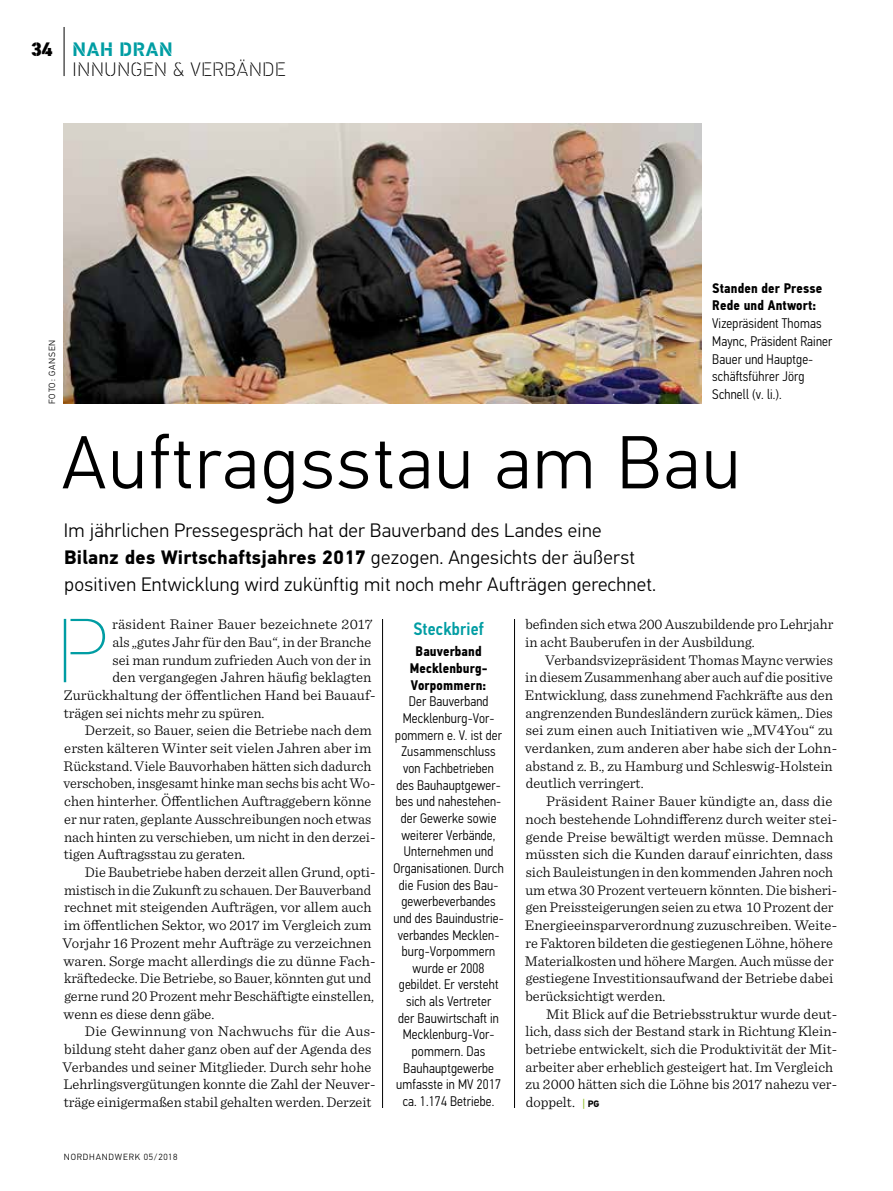
<style>
.page{position:relative;width:893px;height:1191px;background:#fff}
.page>*{position:absolute;margin:0;border:0;box-sizing:border-box;transform-origin:0 0}
.t1{font:100 91.05px "PF Din Stencil";color:#009da3}
.t2{font:300 75px "PF Din Text Pro";letter-spacing:.03em;color:#000}
.t3{font:300 19.5px/27px "PF Din Text Pro";letter-spacing:.015em;color:#000}
.t4{font:100 19.5px "PF Din Stencil";letter-spacing:.035em;color:#000}
.t5{font:700 19.5px "PF Din Stencil";letter-spacing:.035em;color:#009da3}
.t6{font:900 19.5px "PF Din Stencil";color:#000}
.t7{font:500 18px "PF Din Text Cond Pro";letter-spacing:.01em;color:#009da3}
.t8{font:300 14.7px/17.7px "Sentinel";color:#000}
.t9{font:300 13.95px/16.6px "PF Din Text Cond Pro";letter-spacing:.01em;color:#000}
.t10{font:700 13.95px/16.6px "PF Din Text Cond Pro";letter-spacing:.01em;color:#000}
.t11{font:300 9px "PF Din Text Pro";letter-spacing:.09em;color:#000}
.s1{font-weight:700}
.s2{font-family:"PF Din Text Pro";font-weight:400;font-size:11.4px;color:#8fbf25}
.s3{font-family:"PF Din Text Pro";font-weight:700;font-size:9.3px}
</style>
<div class="page">
<hr style="left:382px;top:619px;width:1px;height:488px;background:#000">
<hr style="left:514px;top:619px;width:1px;height:488px;background:#000">
<hr style="left:64px;top:27px;width:1px;height:49px;background:#000">
<img style="left:64px;top:124px;width:637px;height:280px">
<h3 class="t6" style="left:31px;top:37px;width:23px">34</h3>
<h3 class="t5" style="left:73px;top:38px;width:101px">NAH DRAN</h3>
<h3 class="t4" style="left:73px;top:59px;width:214px">INNUNGEN &amp; VERBÄNDE</h3>
<p class="t11" style="left:47px;top:404px;width:66px;rotate:-90deg">FOTO: GANSEN</p>
<p class="t10" style="left:712px;top:279px;width:111px;line-height:17.7px">Standen der Presse<br>Rede und Antwort:</p>
<p class="t9" style="left:712px;top:314px;width:122px;line-height:17.7px">Vizepräsident Thomas<br>Maync, Präsident Rainer<br>Bauer und Hauptge&shy;schäftsführer Jörg<br>Schnell (v. li.).</p>
<h2 class="t2" style="left:62px;top:419px;width:680px">Auftragsstau am Bau</h2>
<h3 class="t3" style="left:64px;top:517px;width:594px">Im jährlichen Pressegespräch hat der Bauverband des Landes eine<br><span class="s1">Bilanz des Wirtschaftsjahres 2017</span> gezogen. Angesichts der äußerst positiven Entwicklung wird zukünftig mit noch mehr Aufträgen gerechnet.</h3>
<h1 class="t1" style="left:56px;top:601px;width:52px">P</h1>
<p class="t8" style="left:112px;top:614px;width:262px">räsident Rainer Bauer bezeichnete 2017</p>
<p class="t8" style="left:112px;top:632px;width:260px">als „gutes Jahr für den Bau“, in der Branche</p>
<p class="t8" style="left:113px;top:650px;width:260px">sei man rundum zufrieden Auch von der in</p>
<p class="t8" style="left:112px;top:667px;width:261px">den vergangegen Jahren häufig beklagten</p>
<p class="t8" style="left:64px;top:685px;width:313px">Zurückhaltung der öffentlichen Hand bei Bauauf-</p>
<p class="t8" style="left:64px;top:703px;width:202px">trägen sei nichts mehr zu spüren.</p>
<p class="t8" style="left:85px;top:720px;width:288px">Derzeit, so Bauer, seien die Betriebe nach dem</p>
<p class="t8" style="left:64px;top:738px;width:309px">ersten kälteren Winter seit vielen Jahren aber im</p>
<p class="t8" style="left:64px;top:756px;width:309px">Rückstand. Viele Bauvorhaben hätten sich dadurch</p>
<p class="t8" style="left:63px;top:773px;width:313px">verschoben, insgesamt hinke man sechs bis acht Wo-</p>
<p class="t8" style="left:64px;top:791px;width:309px">chen hinterher. Öffentlichen Auftraggebern könne</p>
<p class="t8" style="left:64px;top:809px;width:308px">er nur raten, geplante Ausschreibungen noch etwas</p>
<p class="t8" style="left:64px;top:827px;width:313px">nach hinten zu verschieben, um nicht in den derzei-</p>
<p class="t8" style="left:64px;top:844px;width:183px">tigen Auftragsstau zu geraten.</p>
<p class="t8" style="left:85px;top:862px;width:292px">Die Baubetriebe haben derzeit allen Grund, opti-</p>
<p class="t8" style="left:64px;top:880px;width:309px">mistisch in die Zukunft zu schauen. Der Bauverband</p>
<p class="t8" style="left:64px;top:897px;width:309px">rechnet mit steigenden Aufträgen, vor allem auch</p>
<p class="t8" style="left:64px;top:915px;width:309px">im öffentlichen Sektor, wo 2017 im Vergleich zum</p>
<p class="t8" style="left:63px;top:933px;width:310px">Vorjahr 16 Prozent mehr Aufträge zu verzeichnen</p>
<p class="t8" style="left:64px;top:950px;width:313px">waren. Sorge macht allerdings die zu dünne Fach-</p>
<p class="t8" style="left:64px;top:968px;width:309px">kräftedecke. Die Betriebe, so Bauer, könnten gut und</p>
<p class="t8" style="left:64px;top:986px;width:311px">gerne rund 20 Prozent mehr Beschäftigte einstellen,</p>
<p class="t8" style="left:64px;top:1004px;width:152px">wenn es diese denn gäbe.</p>
<p class="t8" style="left:85px;top:1021px;width:292px">Die Gewinnung von Nachwuchs für die Aus-</p>
<p class="t8" style="left:64px;top:1039px;width:309px">bildung steht daher ganz oben auf der Agenda des</p>
<p class="t8" style="left:63px;top:1057px;width:310px">Verbandes und seiner Mitglieder. Durch sehr hohe</p>
<p class="t8" style="left:64px;top:1074px;width:313px">Lehrlingsvergütungen konnte die Zahl der Neuver-</p>
<p class="t8" style="left:64px;top:1092px;width:309px">träge einigermaßen stabil gehalten werden. Derzeit</p>
<p class="t11" style="left:64px;top:1152px;width:115px">NORDHANDWERK 05/2018</p>
<p class="t7" style="left:413px;top:618px;width:72px">Steckbrief</p>
<p class="t10" style="left:410px;top:643px;width:79px;text-align:center">Bauverband<br>Mecklenburg-<br>Vorpommern:</p>
<p class="t9" style="left:393px;top:693px;width:112px;text-align:center">Der Bauverband<br>Mecklenburg-Vor&shy;pommern e. V. ist der<br>Zusammenschluss von Fachbetrieben des Bauhauptgewer&shy;bes und nahestehen&shy;der Gewerke sowie weiterer Verbände,<br>Unternehmen und<br>Organisationen. Durch die Fusion des Bau&shy;gewerbeverbandes und des Bauindustrie&shy;verbandes Mecklen&shy;burg-Vorpommern wurde er 2008 gebildet. Er versteht sich als Vertreter<br>der Bauwirtschaft in<br>Mecklenburg-Vor&shy;pommern. Das<br>Bauhauptgewerbe umfasste in MV 2017 ca. 1.174 Betriebe.</p>
<p class="t8" style="left:525px;top:614px;width:310px">befinden sich etwa 200 Auszubildende pro Lehrjahr in acht Bauberufen in der Ausbildung.</p>
<p class="t8" style="left:525px;top:650px;width:314px;text-indent:20px">Verbandsvizepräsident Thomas Maync verwies in diesem Zusammenhang aber auch auf die positive Entwicklung, dass zunehmend Fachkräfte aus den angrenzenden Bundesländern zurück kämen,. Dies sei zum einen auch Initiativen wie „MV4You“ zu verdanken, zum anderen aber habe sich der Lohn&shy;abstand z. B., zu Hamburg und Schleswig-Holstein deutlich verringert.</p>
<p class="t8" style="left:525px;top:791px;width:314px;text-indent:21px">Präsident Rainer Bauer kündigte an, dass die noch bestehende Lohndifferenz durch weiter stei&shy;gende Preise bewältigt werden müsse. Demnach müssten sich die Kunden darauf einrichten, dass sich Bauleistungen in den kommenden Jahren noch um etwa 30 Prozent verteuern könnten. Die bisheri&shy;gen Preissteigerungen seien zu etwa 10 Prozent der Energieeinsparverordnung zuzuschreiben. Weite&shy;re Faktoren bildeten die gestiegenen Löhne, höhere Materialkosten und höhere Margen. Auch müsse der gestiegene Investitionsaufwand der Betriebe dabei berücksichtigt werden.</p>
<p class="t8" style="left:525px;top:1004px;width:313px;text-indent:21px">Mit Blick auf die Betriebsstruktur wurde deut&shy;lich, dass sich der Bestand stark in Richtung Klein&shy;betriebe entwickelt, sich die Produktivität der Mit&shy;arbeiter aber erheblich gesteigert hat. Im Vergleich zu 2000 hätten sich die Löhne bis 2017 nahezu ver&shy;doppelt. <span class="s2">|</span> <span class="s3">PG</span></p>
</div>
